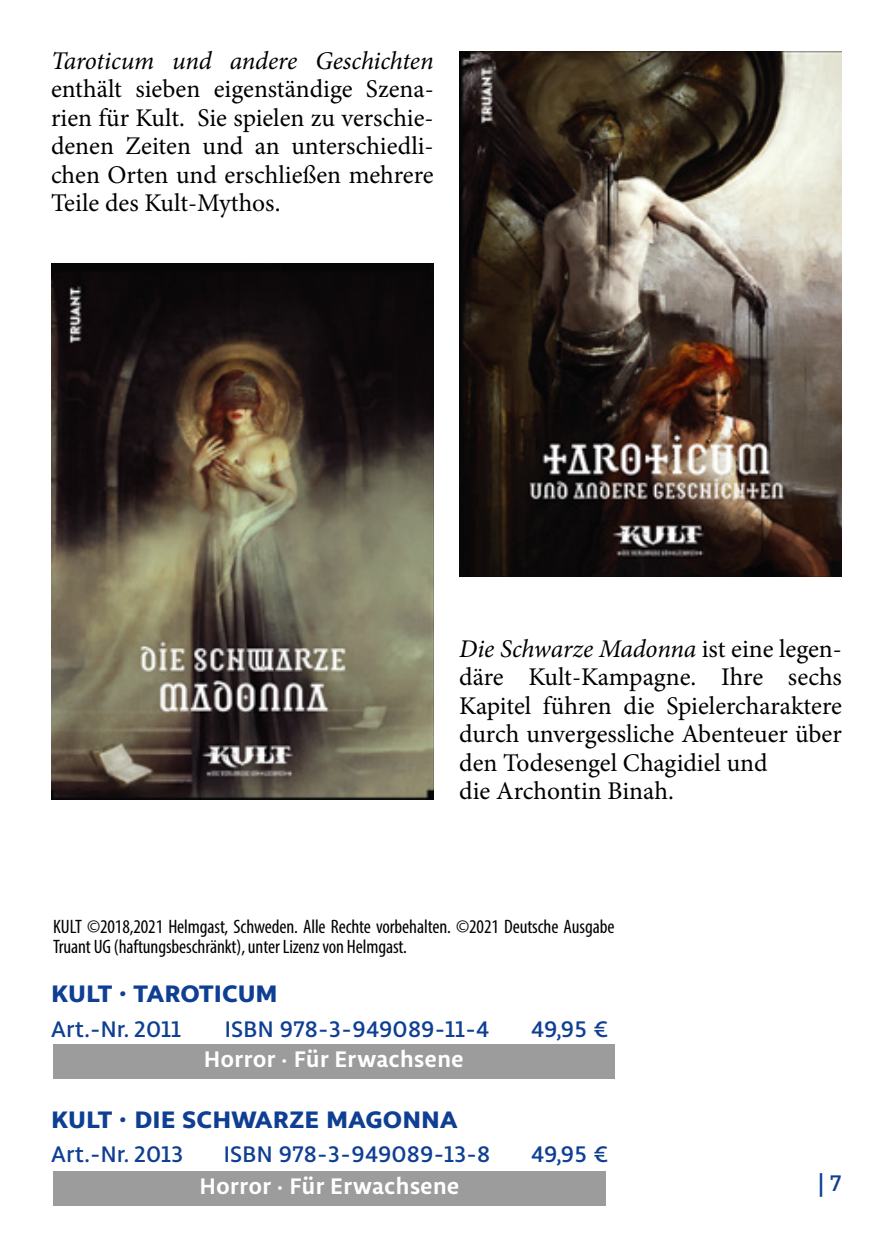
<style>
.page{position:relative;width:893px;height:1259px;background:#fff}
.page>*{position:absolute;margin:0;border:0;box-sizing:border-box;transform-origin:0 0}
.t1{font:700 33px "Libertad";color:#0f3f93}
.t2{font:25.5px/28.5px "Minion Pro";color:#000;text-align:justify}
.t3{font:italic 25.5px "Minion Pro";letter-spacing:-.01em;color:#000}
.t4{font:500 24px "Libertad";letter-spacing:.01em;color:#0f3f93}
.t5{font:700 24px "Libertad";letter-spacing:.025em;color:#fff}
.t6{font:condensed 19.5px/19.5px "Myriad Pro";letter-spacing:-.005em;color:#000}
.s1{font-style:italic}
</style>
<div class="page">
<div style="left:53px;top:1171px;width:553px;height:34px;background:#9c9c9d"></div>
<img style="left:459px;top:51px;width:383px;height:526px">
<img style="left:51px;top:264px;width:383px;height:535px">
<div style="left:53px;top:1044px;width:561px;height:34px;background:#9c9c9d"></div>
<p class="t3" style="left:51px;top:43px;width:384px">Taroticum und andere Geschichten</p>
<p class="t2" style="left:51px;top:75px;width:384px">enthält sieben eigenständige Szena&shy;rien für Kult. Sie spielen zu verschie&shy;denen Zeiten und an unterschiedli&shy;chen Orten und erschließen mehrere Teile des Kult-Mythos.</p>
<p class="t2" style="left:459px;top:634px;width:384px;text-align:left"><span class="s1">Die Schwarze Madonna</span> ist eine legen&shy;däre Kult-Kampagne. Ihre sechs<br>Kapitel führen die Spielercharaktere durch unvergessliche Abenteuer über den Todesengel Chagidiel und<br>die Archontin Binah.</p>
<p class="t6" style="left:53px;top:917px;width:563px">KULT ©2018,2021 Helmgast, Schweden. Alle Rechte vorbehalten. ©2021 Deutsche Ausgabe<br>Truant UG (haftungsbeschränkt), unter Lizenz von Helmgast.</p>
<p class="t1" style="left:51px;top:969px;width:228px">kult · taroticum</p>
<p class="t4" style="left:51px;top:1013px;width:132px">Art.-Nr. 2011</p>
<p class="t4" style="left:225px;top:1013px;width:266px">ISBN 978-3-949089-11-4</p>
<p class="t4" style="left:531px;top:1013px;width:79px">49,95 €</p>
<p class="t5" style="left:204px;top:1042px;width:261px">Horror · Für Erwachsene</p>
<p class="t1" style="left:51px;top:1094px;width:408px">kult · die schwarze magonna</p>
<p class="t4" style="left:51px;top:1139px;width:134px">Art.-Nr. 2013</p>
<p class="t4" style="left:224px;top:1139px;width:268px">ISBN 978-3-949089-13-8</p>
<p class="t4" style="left:531px;top:1139px;width:79px">49,95 €</p>
<p class="t5" style="left:200px;top:1170px;width:261px">Horror · Für Erwachsene</p>
<p class="t4" style="left:818px;top:1167px;width:25px">| 7</p>
</div>
